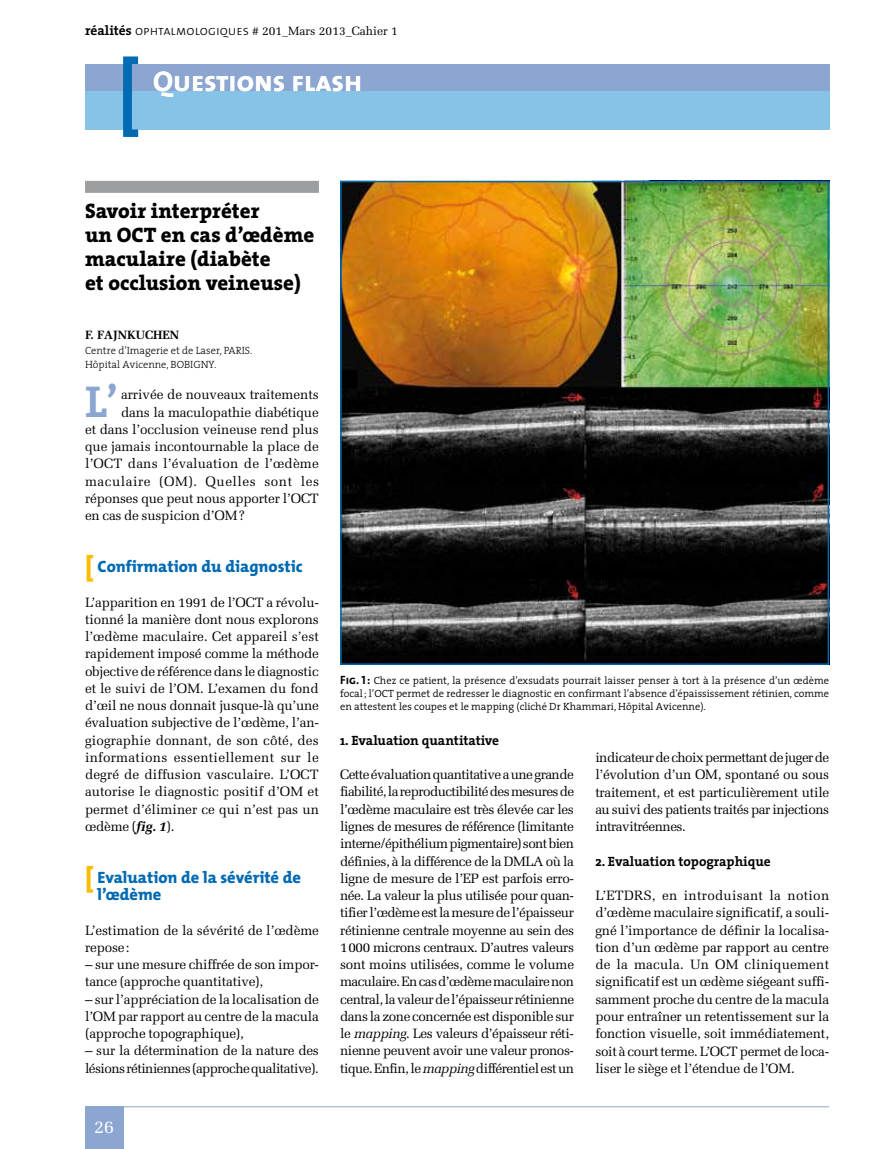
<style>
.page{position:relative;width:893px;height:1149px;background:#fff}
.page>*{position:absolute;margin:0;border:0;box-sizing:border-box;transform-origin:0 0}
.t1{font:44.85px "The Serif Bold Caps";color:#8ca6d2}
.t2{font:28.5px "The Sans Bold Caps";color:#fff}
.t3{font:800 21px/24px "The Serif";color:#000}
.t4{font:18px "Melior";color:#fff}
.t5{font:800 16.5px/17.2px "The Mix";color:#006ab3}
.t6{font:13.5px/17.2px "Melior";letter-spacing:-.015em;color:#000;text-align:justify}
.t7{font:13.5px/17.2px "Melior";letter-spacing:-.04em;color:#000}
.t8{font:700 13.5px "The Serif";color:#000}
.t9{font:13.5px "Melior";letter-spacing:.01em;color:#000}
.t10{font:13.5px "Melior";letter-spacing:.035em;color:#000}
.t11{font:12px "Melior";color:#000}
.t12{font:700 12px "Melior";color:#000}
.t13{font:300 10.5px/12.8px "The Serif";color:#000;text-align:justify}
.t14{font:300 10.5px/14.7px "The Serif";color:#000}
.s1{font-family:"The Serif";font-weight:700;font-size:13.5px}
.s2{font-family:"The Sans Light Caps";font-size:13.5px}
.s3{font-size:27px;color:#fabb00}
.s4{font-weight:700;font-style:italic}
.s5{font-family:"The Sans Bold Caps";font-weight:400;font-size:12px}
.s6{font-style:italic}
</style>
<div class="page">
<div style="left:85px;top:64px;width:744px;height:27px;background:#8ca6d2"></div>
<div style="left:85px;top:91px;width:744px;height:39px;background:#87c3e7"></div>
<div style="left:85px;top:1106px;width:38px;height:42px;background:#8ca6d2"></div>
<hr style="left:85px;top:1106px;width:744px;height:1px;background:#8ca6d2">
<div style="left:85px;top:181px;width:234px;height:12px;background:#9c9e9f"></div>
<svg style="left:123px;top:57px;width:15px;height:80px"></svg>
<img style="left:343px;top:184px;width:483px;height:477px">
<div style="left:340px;top:181px;width:489px;height:483px;border:2px solid #006ab3"></div>
<p class="t11" style="left:85px;top:24px;width:314px"><span class="s1">réalités</span> <span class="s2">ophtalmologiques</span> # 201_Mars 2013_Cahier 1</p>
<h2 class="t2" style="left:153px;top:58px;width:211px">Questions flash</h2>
<h3 class="t3" style="left:85px;top:199px;width:231px">Savoir interpréter<br>un OCT en cas d’œdème maculaire (diabète<br>et occlusion veineuse)</h3>
<p class="t12" style="left:85px;top:327px;width:95px">F. FAJNKUCHEN</p>
<p class="t14" style="left:85px;top:342px;width:169px">Centre d’Imagerie et de Laser, PARIS.<br>Hôpital Avicenne, BOBIGNY.</p>
<h1 class="t1" style="left:85px;top:364px;width:34px">L’</h1>
<p class="t6" style="left:121px;top:386px;width:199px">arrivée de nouveaux traitements</p>
<p class="t6" style="left:121px;top:403px;width:199px">dans la maculopathie diabétique</p>
<p class="t6" style="left:85px;top:420px;width:235px">et dans l’occlusion veineuse rend plus</p>
<p class="t6" style="left:85px;top:438px;width:235px">que jamais incontournable la place de</p>
<p class="t9" style="left:85px;top:455px;width:235px">l’OCT dans l’évaluation de l’œdème</p>
<p class="t10" style="left:85px;top:473px;width:235px">maculaire (OM). Quelles sont les</p>
<p class="t6" style="left:85px;top:489px;width:235px">réponses que peut nous apporter l’OCT</p>
<p class="t6" style="left:85px;top:507px;width:161px">en cas de suspicion d’OM?</p>
<p class="t5" style="left:85px;top:557px;width:219px"><span class="s3">[</span> Confirmation du diagnostic</p>
<p class="t6" style="left:85px;top:593px;width:235px">L’apparition en 1991 de l’OCT a révolu&shy;tionné la manière dont nous explorons l’œdème maculaire. Cet appareil s’est rapidement imposé comme la méthode objective de référence dans le diagnostic et le suivi de l’OM. L’examen du fond d’œil ne nous donnait jusque-là qu’une évaluation subjective de l’œdème, l’an&shy;giographie donnant, de son côté, des informations essentiellement sur le degré de diffusion vasculaire. L’OCT autorise le diagnostic positif d’OM et permet d’éliminer ce qui n’est pas un œdème (<span class="s4">fig. 1</span>).</p>
<p class="t5" style="left:98px;top:867px;width:205px;text-indent:-13px"><span class="s3">[</span> Evaluation de la sévérité de l’œdème</p>
<p class="t6" style="left:85px;top:921px;width:235px">L’estimation de la sévérité de l’œdème repose:</p>
<p class="t6" style="left:85px;top:955px;width:235px">– sur une mesure chiffrée de son impor&shy;tance (approche quantitative),</p>
<p class="t6" style="left:85px;top:990px;width:235px">– sur l’appréciation de la localisation de l’OM par rapport au centre de la macula (approche topographique),</p>
<p class="t7" style="left:85px;top:1041px;width:235px">– sur la détermination de la nature des lésions rétiniennes (approche qualitative).</p>
<h3 class="t4" style="left:94px;top:1115px;width:22px">26</h3>
<p class="t13" style="left:340px;top:673px;width:490px"><span class="s5">Fig. 1:</span> Chez ce patient, la présence d’exsudats pourrait laisser penser à tort à la présence d’un œdème focal; l’OCT permet de redresser le diagnostic en confirmant l’absence d’épaississement rétinien, comme en attestent les coupes et le mapping (cliché Dr Khammari, Hôpital Avicenne).</p>
<p class="t8" style="left:340px;top:728px;width:161px">1. Evaluation quantitative</p>
<p class="t6" style="left:340px;top:765px;width:236px">Cette évaluation quantitative a une grande fiabilité, la reproductibilité des mesures de l’œdème maculaire est très élevée car les lignes de mesures de référence (limitante interne/épithélium pigmentaire) sont bien définies, à la différence de la DMLA où la ligne de mesure de l’EP est parfois erro&shy;née. La valeur la plus utilisée pour quan&shy;tifier l’œdème est la mesure de l’épaisseur rétinienne centrale moyenne au sein des 1000 microns centraux. D’autres valeurs sont moins utilisées, comme le volume maculaire. En cas d’œdème maculaire non central, la valeur de l’épaisseur rétinienne dans la zone concernée est disponible sur le <span class="s6">mapping</span>. Les valeurs d’épaisseur réti&shy;nienne peuvent avoir une valeur pronos&shy;tique. Enfin, le <span class="s6">mapping</span> différentiel est un</p>
<p class="t6" style="left:595px;top:748px;width:236px">indicateur de choix permettant de juger de l’évolution d’un OM, spontané ou sous traitement, et est particulièrement utile au suivi des patients traités par injections intravitréennes.</p>
<p class="t8" style="left:595px;top:849px;width:177px">2. Evaluation topographique</p>
<p class="t6" style="left:595px;top:886px;width:235px">L’ETDRS, en introduisant la notion d’œdème maculaire significatif, a souli&shy;gné l’importance de définir la localisa&shy;tion d’un œdème par rapport au centre de la macula. Un OM cliniquement significatif est un œdème siégeant suffi&shy;samment proche du centre de la macula pour entraîner un retentissement sur la fonction visuelle, soit immédiatement, soit à court terme. L’OCT permet de loca&shy;liser le siège et l’étendue de l’OM.</p>
</div>
